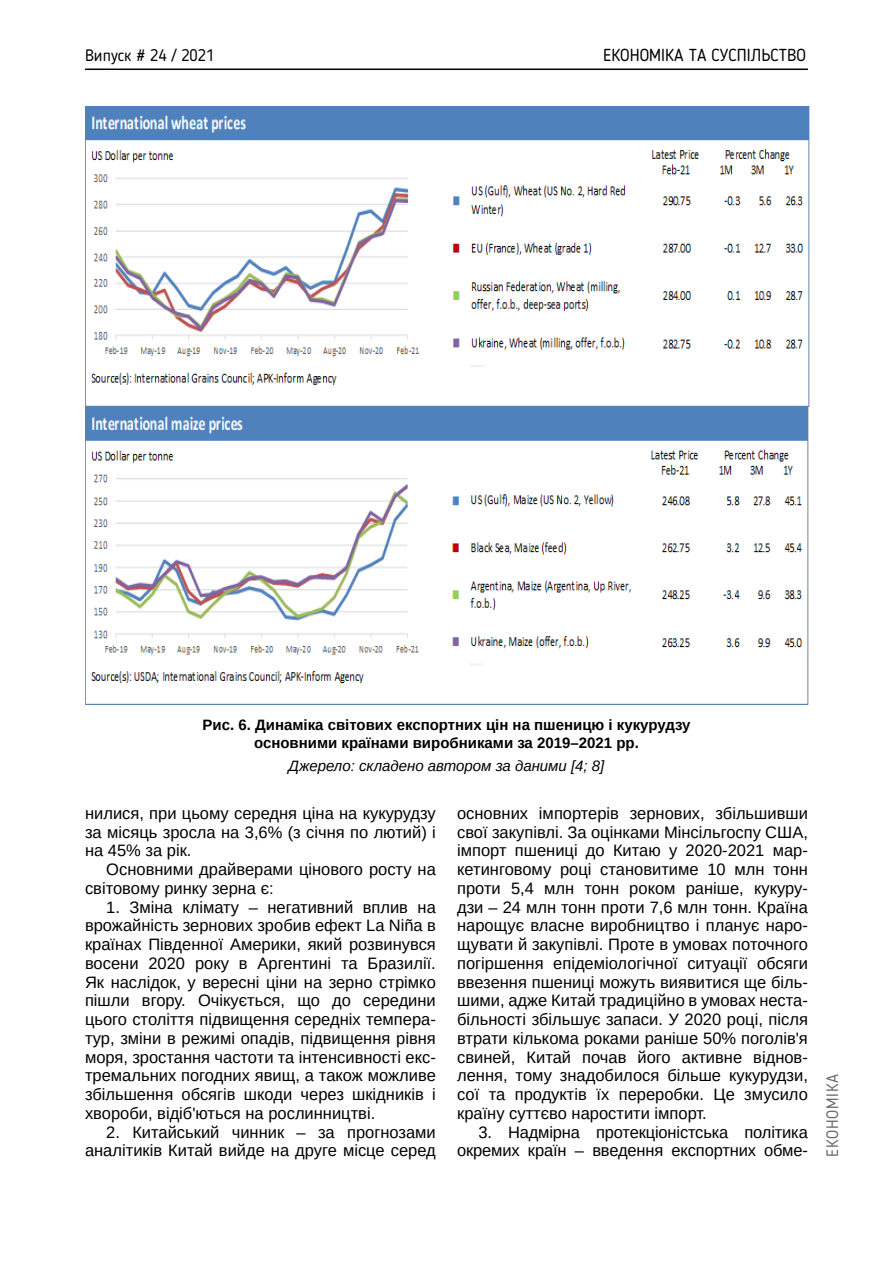
<style>
.page{position:relative;width:893px;height:1263px;background:#fff}
.page>*{position:absolute;margin:0;border:0;box-sizing:border-box;transform-origin:0 0}
.t1{font:17.25px "Blogger Sans";color:#000}
.t2{font:16.5px/18.8px "Arimo";color:#000;text-align:justify}
.t3{font:16.5px "Blogger Sans";color:#000}
.t4{font:16.5px "Blogger Sans";letter-spacing:.05em;color:#6d6e71}
.t5{font:700 15px/18.8px "Arimo";color:#000;text-align:center}
.t6{font:italic 15px "Arimo";color:#000}
</style>
<div class="page">
<hr style="left:85px;top:69px;width:723px;height:1px;background:#000">
<img style="left:85px;top:106px;width:724px;height:599px">
<p class="t3" style="left:85px;top:45px;width:131px">Випуск # 24 / 2021</p>
<p class="t1" style="left:603px;top:45px;width:204px">ЕКОНОМІКА ТА СУСПІЛЬСТВО</p>
<p class="t5" style="left:202px;top:715px;width:489px">Рис. 6. Динаміка світових експортних цін на пшеницю і кукурудзу основними країнами виробниками за 2019–2021 рр.</p>
<p class="t6" style="left:289px;top:756px;width:317px">Джерело: складено автором за даними [4; 8]</p>
<p class="t2" style="left:85px;top:804px;width:352px">нилися, при цьому середня ціна на кукурудзу за місяць зросла на 3,6% (з січня по лютий) і на 45% за рік.</p>
<p class="t2" style="left:85px;top:860px;width:352px;text-indent:21px">Основними драйверами цінового росту на світовому ринку зерна є:</p>
<p class="t2" style="left:85px;top:898px;width:352px;text-indent:21px">1. Зміна клімату – негативний вплив на врожайність зернових зробив ефект La Niña в країнах Південної Америки, який розвинувся восени 2020 року в Аргентині та Бразилії.<br>Як наслідок, у вересні ціни на зерно стрімко пішли вгору. Очікується, що до середини цього століття підвищення середніх темпера&shy;тур, зміни в режимі опадів, підвищення рівня моря, зростання частоти та інтенсивності екс&shy;тремальних погодних явищ, а також можливе збільшення обсягів шкоди через шкідників і хвороби, відіб'ються на рослинництві.</p>
<p class="t2" style="left:85px;top:1123px;width:352px;text-align:right">2. Китайський чинник – за прогнозами аналітиків Китай вийде на друге місце серед</p>
<p class="t2" style="left:457px;top:804px;width:352px">основних імпортерів зернових, збільшивши свої закупівлі. За оцінками Мінсільгоспу США, імпорт пшениці до Китаю у 2020-2021 мар&shy;кетинговому році становитиме 10 млн тонн проти 5,4 млн тонн роком раніше, кукуру&shy;дзи – 24 млн тонн проти 7,6 млн тонн. Країна нарощує власне виробництво і планує наро&shy;щувати й закупівлі. Проте в умовах поточного погіршення епідеміологічної ситуації обсяги ввезення пшениці можуть виявитися ще біль&shy;шими, адже Китай традиційно в умовах неста&shy;більності збільшує запаси. У 2020 році, після втрати кількома роками раніше 50% поголів'я свиней, Китай почав його активне віднов&shy;лення, тому знадобилося більше кукурудзи, сої та продуктів їх переробки. Це змусило країну суттєво наростити імпорт.</p>
<p class="t2" style="left:457px;top:1122px;width:352px;text-align:right">3. Надмірна протекціоністська політика окремих країн – введення експортних обме-</p>
<p class="t4" style="left:822px;top:1157px;width:85px;rotate:-90deg">ЕКОНОМІКА</p>
</div>
